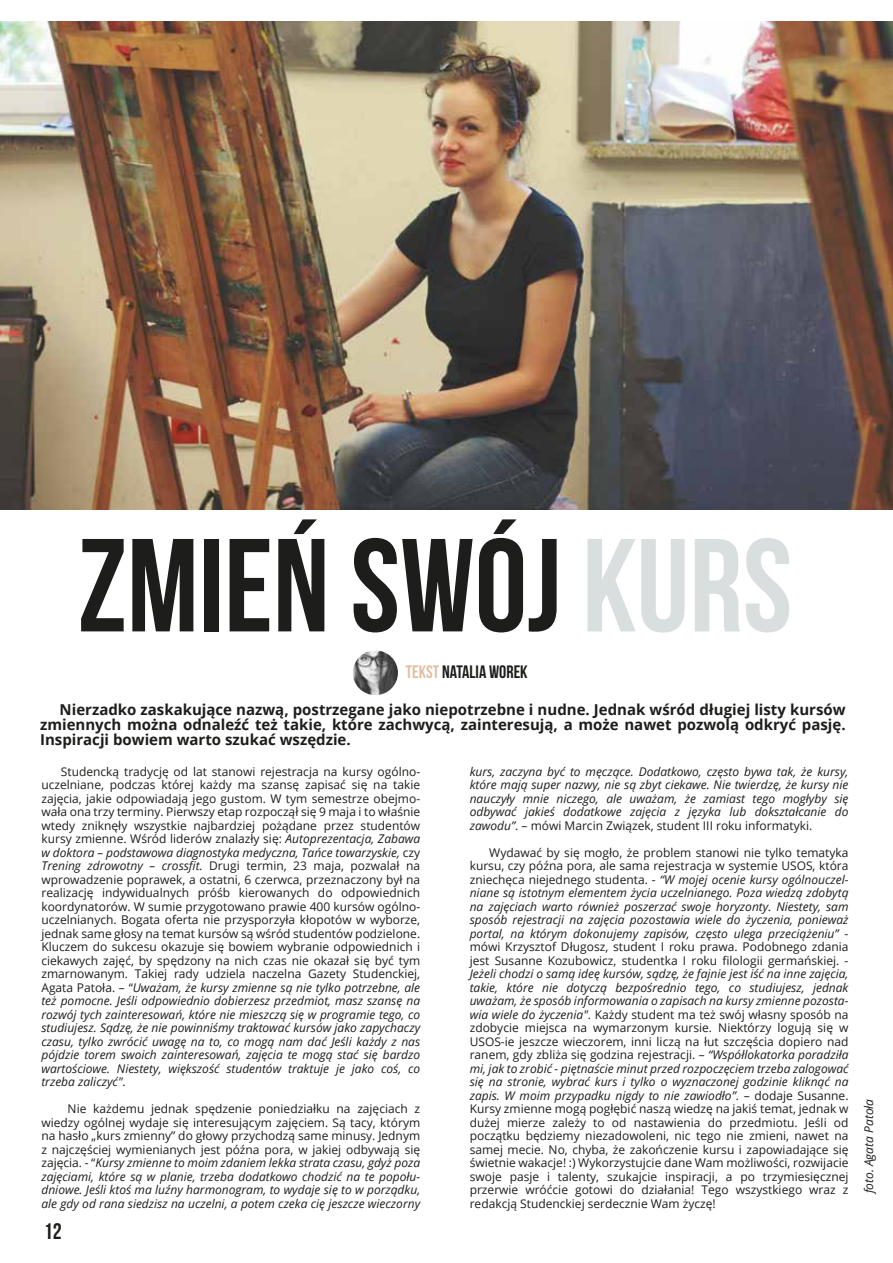
<style>
.page{position:relative;width:893px;height:1263px;background:#fff}
.page>*{position:absolute;margin:0;border:0;box-sizing:border-box;transform-origin:0 0}
.t1{font:132px "Bebas Neue";color:#1d1d1b}
.t2{font:22.5px "Bebas Neue";color:#1d1d1b}
.t3{font:18px "Bebas Neue";color:#1d1d1b}
.t4{font:700 15px/15px "Open Sans";color:#1d1d1b;text-align:justify}
.t5{font:12px/13.5px "Open Sans";color:#1d1d1b;text-align:justify}
.t6{font:italic 12px/13.5px "Open Sans";color:#1d1d1b;text-align:justify}
.s1{color:#d9dfdf}
.s2{color:#e0c0a4}
.s3{font-style:italic}
.s4{font-style:normal}
</style>
<div class="page">
<img style="left:353px;top:650px;width:45px;height:45px;border-radius:22px">
<img style="left:0;top:21px;width:893px;height:488px">
<h1 class="t1" style="left:78px;top:513px;width:716px">ZMIEŃ SWÓJ <span class="s1">KURS</span></h1>
<h3 class="t3" style="left:406px;top:662px;width:123px"><span class="s2">TEKST</span> NATALIA WOREK</h3>
<p class="t4" style="left:40px;top:702px;width:807px;text-indent:20px">Nierzadko zaskakujące nazwą, postrzegane jako niepotrzebne i nudne. Jednak wśród długiej listy kursów zmiennych można odnaleźć też takie, które zachwycą, zainteresują, a może nawet pozwolą odkryć pasję.<br>Inspiracji bowiem warto szukać wszędzie.</p>
<p class="t5" style="left:41px;top:764px;width:380px;text-indent:20px">Studencką tradycję od lat stanowi rejestracja na kursy ogólno&shy;uczelniane, podczas której każdy ma szansę zapisać się na takie zajęcia, jakie odpowiadają jego gustom. W tym semestrze obejmo&shy;wała ona trzy terminy. Pierwszy etap rozpoczął się 9 maja i to właśnie wtedy zniknęły wszystkie najbardziej pożądane przez studentów kursy zmienne. Wśród liderów znalazły się: <span class="s3">Autoprezentacja, Zabawa w doktora – podstawowa diagnostyka medyczna, Tańce towarzyskie,</span> czy <span class="s3">Trening zdrowotny – crossfit.</span> Drugi termin, 23 maja, pozwalał na wprowadzenie poprawek, a ostatni, 6 czerwca, przeznaczony był na realizację indywidualnych próśb kierowanych do odpowiednich koordynatorów. W sumie przygotowano prawie 400 kursów ogólno&shy;uczelnianych. Bogata oferta nie przysporzyła kłopotów w wyborze, jednak same głosy na temat kursów są wśród studentów podzielone.<br>Kluczem do sukcesu okazuje się bowiem wybranie odpowiednich i ciekawych zajęć, by spędzony na nich czas nie okazał się być tym zmarnowanym. Takiej rady udziela naczelna Gazety Studenckiej, Agata Patoła. – “<span class="s3">Uważam, że kursy zmienne są nie tylko potrzebne, ale też pomocne. Jeśli odpowiednio dobierzesz przedmiot, masz szansę na rozwój tych zainteresowań, które nie mieszczą się w programie tego, co studiujesz. Sądzę, że nie powinniśmy traktować kursów jako zapychaczy czasu, tylko zwrócić uwagę na to, co mogą nam dać Jeśli każdy z nas pójdzie torem swoich zainteresowań, zajęcia te mogą stać się bardzo wartościowe. Niestety, większość studentów traktuje je jako coś, co trzeba zaliczyć"</span>.</p>
<p class="t5" style="left:41px;top:1102px;width:380px;text-indent:26px">Nie każdemu jednak spędzenie poniedziałku na zajęciach z wiedzy ogólnej wydaje się interesującym zajęciem. Są tacy, którym na hasło „kurs zmienny” do głowy przychodzą same minusy. Jednym z najczęściej wymienianych jest późna pora, w jakiej odbywają się zajęcia. - “<span class="s3">Kursy zmienne to moim zdaniem lekka strata czasu, gdyż poza zajęciami, które są w planie, trzeba dodatkowo chodzić na te popołu&shy;dniowe. Jeśli ktoś ma luźny harmonogram, to wydaje się to w porządku, ale gdy od rana siedzisz na uczelni, a potem czeka cię jeszcze wieczorny</span></p>
<p class="t6" style="left:470px;top:764px;width:380px">kurs, zaczyna być to męczące. Dodatkowo, często bywa tak, że kursy, które mają super nazwy, nie są zbyt ciekawe. Nie twierdzę, że kursy nie nauczyły mnie niczego, ale uważam, że zamiast tego mogłyby się odbywać jakieś dodatkowe zajęcia z języka lub dokształcanie do zawodu”<span class="s4">. – mówi Marcin Związek, student III roku informatyki.</span></p>
<p class="t6" style="left:470px;top:845px;width:380px;text-indent:20px"><span class="s4">Wydawać by się mogło, że problem stanowi nie tylko tematyka kursu, czy późna pora, ale sama rejestracja w systemie USOS, która zniechęca niejednego studenta. -</span> “W mojej ocenie kursy ogólnouczel&shy;niane są istotnym elementem życia uczelnianego. Poza wiedzą zdobytą na zajęciach warto również poszerzać swoje horyzonty. Niestety, sam sposób rejestracji na zajęcia pozostawia wiele do życzenia, ponieważ portal, na którym dokonujemy zapisów, często ulega przeciążeniu” <span class="s4">- mówi Krzysztof Długosz, student I roku prawa. Podobnego zdania jest Susanne Kozubowicz, studentka I roku filologii germańskiej. -</span></p>
<p class="t5" style="left:470px;top:967px;width:380px"><span class="s3">Jeżeli chodzi o samą ideę kursów, sądzę, że fajnie jest iść na inne zajęcia, takie, które nie dotyczą bezpośrednio tego, co studiujesz, jednak uważam, że sposób informowania o zapisach na kursy zmienne pozosta&shy;wia wiele do życzenia"</span>. Każdy student ma też swój własny sposób na zdobycie miejsca na wymarzonym kursie. Niektórzy logują się w USOS-ie jeszcze wieczorem, inni liczą na łut szczęścia dopiero nad ranem, gdy zbliża się godzina rejestracji. – <span class="s3">“Współlokatorka poradziła mi, jak to zrobić - piętnaście minut przed rozpoczęciem trzeba zalogować się na stronie, wybrać kurs i tylko o wyznaczonej godzinie kliknąć na zapis. W moim przypadku nigdy to nie zawiodło”</span>. – dodaje Susanne.<br>Kursy zmienne mogą pogłębić naszą wiedzę na jakiś temat, jednak w dużej mierze zależy to od nastawienia do przedmiotu. Jeśli od początku będziemy niezadowoleni, nic tego nie zmieni, nawet na samej mecie. No, chyba, że zakończenie kursu i zapowiadające się świetnie wakacje! :) Wykorzystujcie dane Wam możliwości, rozwijacie swoje pasje i talenty, szukajcie inspiracji, a po trzymiesięcznej przerwie wróćcie gotowi do działania! Tego wszystkiego wraz z redakcją Studenckiej serdecznie Wam życzę!</p>
<h2 class="t2" style="left:44px;top:1219px;width:19px">12</h2>
<p class="t6" style="left:862px;top:1193px;width:96px;rotate:-90deg">foto. Agata Patoła</p>
</div>
